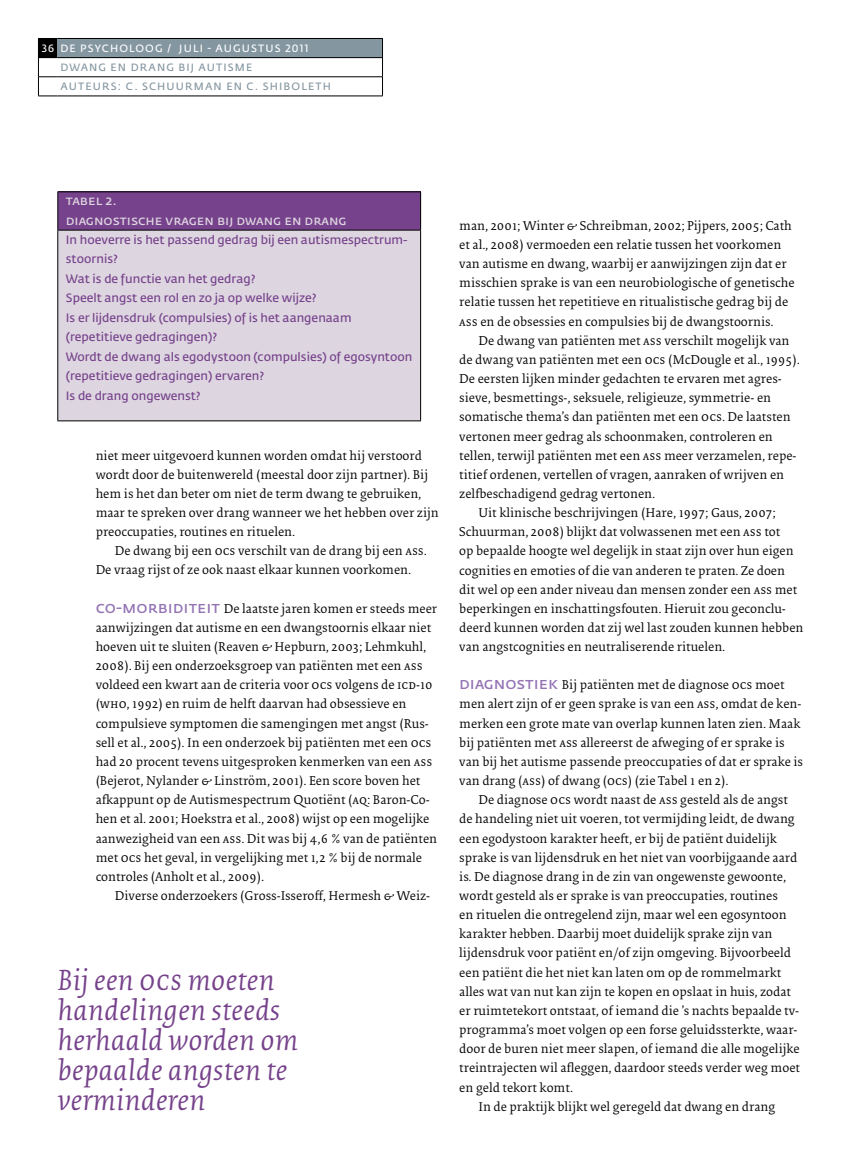
<style>
.page{position:relative;width:842px;height:1168px;background:#fff}
.page>*{position:absolute;margin:0;border:0;box-sizing:border-box;transform-origin:0 0}
.t1{font:italic 30px/30px "Collis";color:#76428b}
.t2{font:600 13.5px/19.2px "Fedra Sans Std";color:#ddd5e0}
.t3{font:13.2px/19.2px "Collis";color:#000}
.t4{font:600 12px/19.5px "Fedra Sans Std";color:#76428b}
.t5{font:600 10.5px/19.2px "Fedra Sans Std";letter-spacing:.155em;color:#8496a0}
.t6{font:600 10.5px "Fedra Sans Std";letter-spacing:.11em;color:#fff}
.s1{font-family:"Fedra Sans Std";font-weight:600;font-size:16.5px;color:#9474b4}
</style>
<div class="page">
<div style="left:57px;top:38px;width:325px;height:20px;background:#8496a0"></div>
<hr style="left:57px;top:76px;width:326px;height:1px;background:#000">
<svg style="left:38px;top:38px;width:19px;height:59px"></svg>
<hr style="left:57px;top:96px;width:326px;height:1px;background:#000">
<hr style="left:57px;top:38px;width:326px;height:1px;background:#000">
<svg style="left:382px;top:39px;width:1px;height:57px"></svg>
<hr style="left:57px;top:57px;width:326px;height:1px;background:#000">
<div style="left:58px;top:192px;width:363px;height:38px;background:#76428b"></div>
<div style="left:58px;top:230px;width:363px;height:191px;background:#ddd5e0"></div>
<hr style="left:57px;top:191px;width:364px;height:1px;background:#000">
<hr style="left:57px;top:192px;width:1px;height:38px;background:#000">
<hr style="left:420px;top:192px;width:1px;height:38px;background:#000">
<hr style="left:57px;top:230px;width:364px;height:1px;background:#000">
<hr style="left:57px;top:230px;width:1px;height:190px;background:#000">
<hr style="left:420px;top:230px;width:1px;height:190px;background:#000">
<hr style="left:57px;top:420px;width:364px;height:1px;background:#000">
<p class="t6" style="left:60px;top:42px;width:249px">de psycholoog / juli - augustus 2011</p>
<p class="t5" style="left:60px;top:58px;width:272px">dwang en drang bij autisme<br>auteurs: c. schuurman en c. shiboleth</p>
<p class="t6" style="left:42px;top:42px;width:14px">36</p>
<p class="t2" style="left:66px;top:191px;width:282px">Tabel 2.<br>Diagnostische vragen bij dwang en drang</p>
<p class="t4" style="left:66px;top:230px;width:348px">I n hoeverre is het passend gedrag bij een autismespectrum&shy;stoornis?<br>Wat is de functie van het gedrag?<br>Speelt angst een rol en zo ja op welke wijze?<br>Is er lijdensdruk (compulsies) of is het aangenaam (repetitieve gedragingen)?<br>Wordt de dwang als egodystoon (compulsies) of egosyntoon (repetitieve gedragingen) ervaren?<br>Is de drang ongewenst?</p>
<p class="t3" style="left:96px;top:446px;width:345px">niet meer uitgevoerd kunnen worden omdat hij verstoord wordt door de buitenwereld (meestal door zijn partner). Bij hem is het dan beter om niet de term dwang te gebruiken, maar te spreken over drang wanneer we het hebben over zijn preoccupaties, routines en rituelen.</p>
<p class="t3" style="left:96px;top:542px;width:333px;text-indent:19px">De dwang bij een ocs verschilt van de drang bij een ass.<br>De vraag rijst of ze ook naast elkaar kunnen voorkomen.</p>
<p class="t3" style="left:96px;top:600px;width:343px"><span class="s1">Co-morbiditeit</span> De laatste jaren komen er steeds meer aanwijzingen dat autisme en een dwangstoornis elkaar niet hoeven uit te sluiten (Reaven &amp; Hepburn, 2003; Lehmkuhl, 2008). Bij een onderzoeksgroep van patiënten met een ass voldeed een kwart aan de criteria voor ocs volgens de icd-10 (who, 1992) en ruim de helft daarvan had obsessieve en compulsieve symptomen die samengingen met angst (Rus&shy;sell et al., 2005). In een onderzoek bij patiënten met een ocs had 20 procent tevens uitgesproken kenmerken van een ass (Bejerot, Nylander &amp; Linström, 2001). Een score boven het afkappunt op de Autismespectrum Quotiënt (aq: Baron-Co&shy;hen et al. 2001; Hoekstra et al., 2008) wijst op een mogelijke aanwezigheid van een ass. Dit was bij 4,6 % van de patiënten met ocs het geval, in vergelijking met 1,2 % bij de normale controles (Anholt et al., 2009).</p>
<p class="t3" style="left:115px;top:887px;width:317px">Diverse onderzoekers (Gross-Isseroff, Hermesh &amp; Weiz-</p>
<h1 class="t1" style="left:57px;top:967px;width:242px">Bij een ocs moeten handelingen steeds herhaald worden om bepaalde angsten te verminderen</h1>
<p class="t3" style="left:459px;top:217px;width:337px">man, 2001; Winter &amp; Schreibman, 2002; Pijpers, 2005; Cath et al., 2008) vermoeden een relatie tussen het voorkomen van autisme en dwang, waarbij er aanwijzingen zijn dat er misschien sprake is van een neurobiologische of genetische relatie tussen het repetitieve en ritualistische gedrag bij de ass en de obsessies en compulsies bij de dwangstoornis.</p>
<p class="t3" style="left:478px;top:332px;width:313px">De dwang van patiënten met ass verschilt mogelijk van</p>
<p class="t3" style="left:459px;top:351px;width:342px">de dwang van patiënten met een ocs (McDougle et al., 1995).</p>
<p class="t3" style="left:459px;top:370px;width:324px">De eersten lijken minder gedachten te ervaren met agres-</p>
<p class="t3" style="left:459px;top:389px;width:313px">sieve, besmettings-, seksuele, religieuze, symmetrie- en</p>
<p class="t3" style="left:459px;top:408px;width:333px">somatische thema’s dan patiënten met een ocs. De laatsten</p>
<p class="t3" style="left:459px;top:427px;width:315px">vertonen meer gedrag als schoonmaken, controleren en</p>
<p class="t3" style="left:459px;top:447px;width:339px">tellen, terwijl patiënten met een ass meer verzamelen, repe-</p>
<p class="t3" style="left:459px;top:466px;width:326px">titief ordenen, vertellen of vragen, aanraken of wrijven en</p>
<p class="t3" style="left:459px;top:485px;width:197px">zelfbeschadigend gedrag vertonen.</p>
<p class="t3" style="left:478px;top:504px;width:299px">Uit klinische beschrijvingen (Hare, 1997; Gaus, 2007;</p>
<p class="t3" style="left:459px;top:523px;width:322px">Schuurman, 2008) blijkt dat volwassenen met een ass tot</p>
<p class="t3" style="left:459px;top:542px;width:336px">op bepaalde hoogte wel degelijk in staat zijn over hun eigen</p>
<p class="t3" style="left:459px;top:561px;width:327px">cognities en emoties of die van anderen te praten. Ze doen</p>
<p class="t3" style="left:459px;top:581px;width:340px">dit wel op een ander niveau dan mensen zonder een ass met</p>
<p class="t3" style="left:459px;top:600px;width:328px">beperkingen en inschattingsfouten. Hieruit zou geconclu-</p>
<p class="t3" style="left:459px;top:619px;width:346px">deerd kunnen worden dat zij wel last zouden kunnen hebben</p>
<p class="t3" style="left:459px;top:638px;width:267px">van angstcognities en neutraliserende rituelen.</p>
<p class="t3" style="left:459px;top:676px;width:345px"><span class="s1">Diagnostiek</span> Bij patiënten met de diagnose ocs moet men alert zijn of er geen sprake is van een ass, omdat de ken&shy;merken een grote mate van overlap kunnen laten zien. Maak bij patiënten met ass allereerst de afweging of er sprake is van bij het autisme passende preoccupaties of dat er sprake is van drang (ass) of dwang (ocs) (zie Tabel 1 en 2).</p>
<p class="t3" style="left:478px;top:791px;width:311px">De diagnose ocs wordt naast de ass gesteld als de angst</p>
<p class="t3" style="left:459px;top:810px;width:337px">de handeling niet uit voeren, tot vermijding leidt, de dwang</p>
<p class="t3" style="left:459px;top:829px;width:319px">een egodystoon karakter heeft, er bij de patiënt duidelijk</p>
<p class="t3" style="left:459px;top:848px;width:339px">sprake is van lijdensdruk en het niet van voorbijgaande aard</p>
<p class="t3" style="left:459px;top:867px;width:328px">is. De diagnose drang in de zin van ongewenste gewoonte,</p>
<p class="t3" style="left:459px;top:887px;width:320px">wordt gesteld als er sprake is van preoccupaties, routines</p>
<p class="t3" style="left:459px;top:906px;width:329px">en rituelen die ontregelend zijn, maar wel een egosyntoon</p>
<p class="t3" style="left:459px;top:925px;width:315px">karakter hebben. Daarbij moet duidelijk sprake zijn van</p>
<p class="t3" style="left:459px;top:944px;width:333px">lijdensdruk voor patiënt en/of zijn omgeving. Bijvoorbeeld</p>
<p class="t3" style="left:459px;top:963px;width:323px">een patiënt die het niet kan laten om op de rommelmarkt</p>
<p class="t3" style="left:459px;top:982px;width:333px">alles wat van nut kan zijn te kopen en opslaat in huis, zodat</p>
<p class="t3" style="left:459px;top:1001px;width:341px">er ruimtetekort ontstaat, of iemand die ’s nachts bepaalde tv-</p>
<p class="t3" style="left:459px;top:1021px;width:340px">programma’s moet volgen op een forse geluidssterkte, waar-</p>
<p class="t3" style="left:459px;top:1040px;width:342px">door de buren niet meer slapen, of iemand die alle mogelijke</p>
<p class="t3" style="left:459px;top:1059px;width:342px">treintrajecten wil afleggen, daardoor steeds verder weg moet</p>
<p class="t3" style="left:459px;top:1078px;width:115px">en geld tekort komt.</p>
<p class="t3" style="left:478px;top:1097px;width:298px">In de praktijk blijkt wel geregeld dat dwang en drang</p>
</div>
